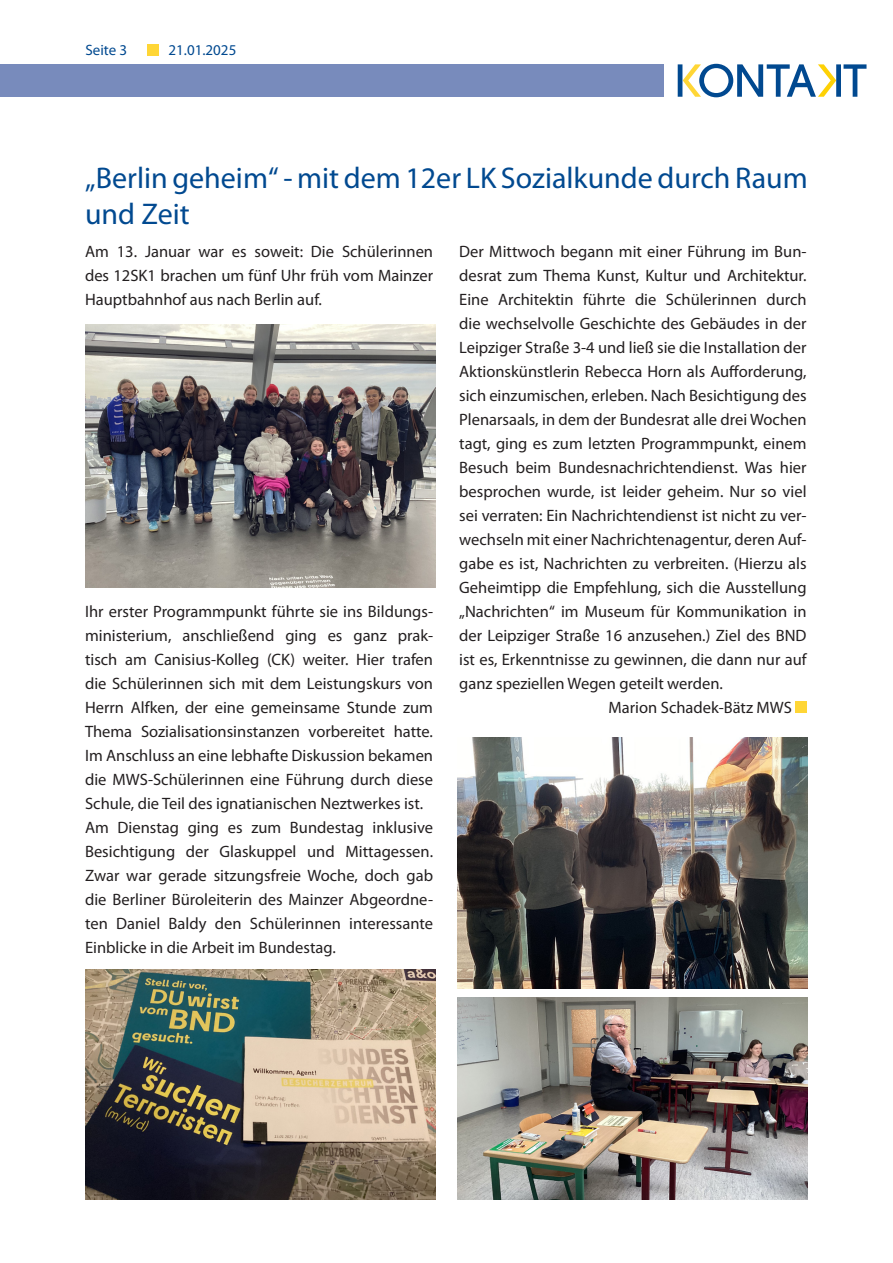
<style>
.page{position:relative;width:893px;height:1263px;background:#fff}
.page>*{position:absolute;margin:0;border:0;box-sizing:border-box;transform-origin:0 0}
.t1{font:30px/36px "Myriad Pro";color:#014990}
.t2{font:16.5px/24px "Myriad Pro";color:#231f20;text-align:justify}
.t3{font:15px "Myriad Pro";color:#014990}
</style>
<div class="page">
<svg style="left:678px;top:64px;width:188px;height:33px"></svg>
<div style="left:0;top:64px;width:663px;height:33px;background:#788bbc"></div>
<div style="left:148px;top:44px;width:11px;height:11px;background:#ffd636"></div>
<div style="left:795px;top:702px;width:12px;height:11px;background:#ffd636"></div>
<img style="left:457px;top:737px;width:351px;height:251px">
<img style="left:457px;top:998px;width:351px;height:201px">
<img style="left:85px;top:325px;width:351px;height:263px">
<img style="left:85px;top:969px;width:351px;height:230px">
<p class="t3" style="left:85px;top:41px;width:43px">Seite 3</p>
<p class="t3" style="left:169px;top:41px;width:69px">21.01.2025</p>
<p class="t1" style="left:85px;top:160px;width:724px">„Berlin geheim“ - mit dem 12er LK Sozialkunde durch Raum und Zeit</p>
<p class="t2" style="left:85px;top:239px;width:350px">Am 13. Januar war es soweit: Die Schülerinnen des 12SK1 brachen um fünf Uhr früh vom Mainzer Hauptbahnhof aus nach Berlin auf.</p>
<p class="t2" style="left:85px;top:599px;width:350px">Ihr erster Programmpunkt führte sie ins Bildungs&shy;ministerium, anschließend ging es ganz prak&shy;tisch am Canisius-Kolleg (CK) weiter. Hier trafen die Schülerinnen sich mit dem Leistungskurs von Herrn Alfken, der eine gemeinsame Stunde zum Thema Sozialisationsinstanzen vorbereitet hatte.<br>Im Anschluss an eine lebhafte Diskussion bekamen die MWS-Schülerinnen eine Führung durch diese Schule, die Teil des ignatianischen Neztwerkes ist.</p>
<p class="t2" style="left:85px;top:815px;width:350px">Am Dienstag ging es zum Bundestag inklusive Besichtigung der Glaskuppel und Mittagessen.<br>Zwar war gerade sitzungsfreie Woche, doch gab die Berliner Büroleiterin des Mainzer Abgeordne&shy;ten Daniel Baldy den Schülerinnen interessante Einblicke in die Arbeit im Bundestag.</p>
<p class="t2" style="left:459px;top:239px;width:349px">Der Mittwoch begann mit einer Führung im Bun&shy;desrat zum Thema Kunst, Kultur und Architektur.<br>Eine Architektin führte die Schülerinnen durch die wechselvolle Geschichte des Gebäudes in der Leipziger Straße 3-4 und ließ sie die Installation der Aktionskünstlerin Rebecca Horn als Aufforderung, sich einzumischen, erleben. Nach Besichtigung des Plenarsaals, in dem der Bundesrat alle drei Wochen tagt, ging es zum letzten Programmpunkt, einem Besuch beim Bundesnachrichtendienst. Was hier besprochen wurde, ist leider geheim. Nur so viel sei verraten: Ein Nachrichtendienst ist nicht zu ver&shy;wechseln mit einer Nachrichtenagentur, deren Auf&shy;gabe es ist, Nachrichten zu verbreiten. (Hierzu als Geheimtipp die Empfehlung, sich die Ausstellung „Nachrichten“ im Museum für Kommunikation in der Leipziger Straße 16 anzusehen.) Ziel des BND ist es, Erkenntnisse zu gewinnen, die dann nur auf ganz speziellen Wegen geteilt werden.</p>
<p class="t2" style="left:608px;top:695px;width:185px">Marion Schadek-Bätz MWS</p>
</div>
